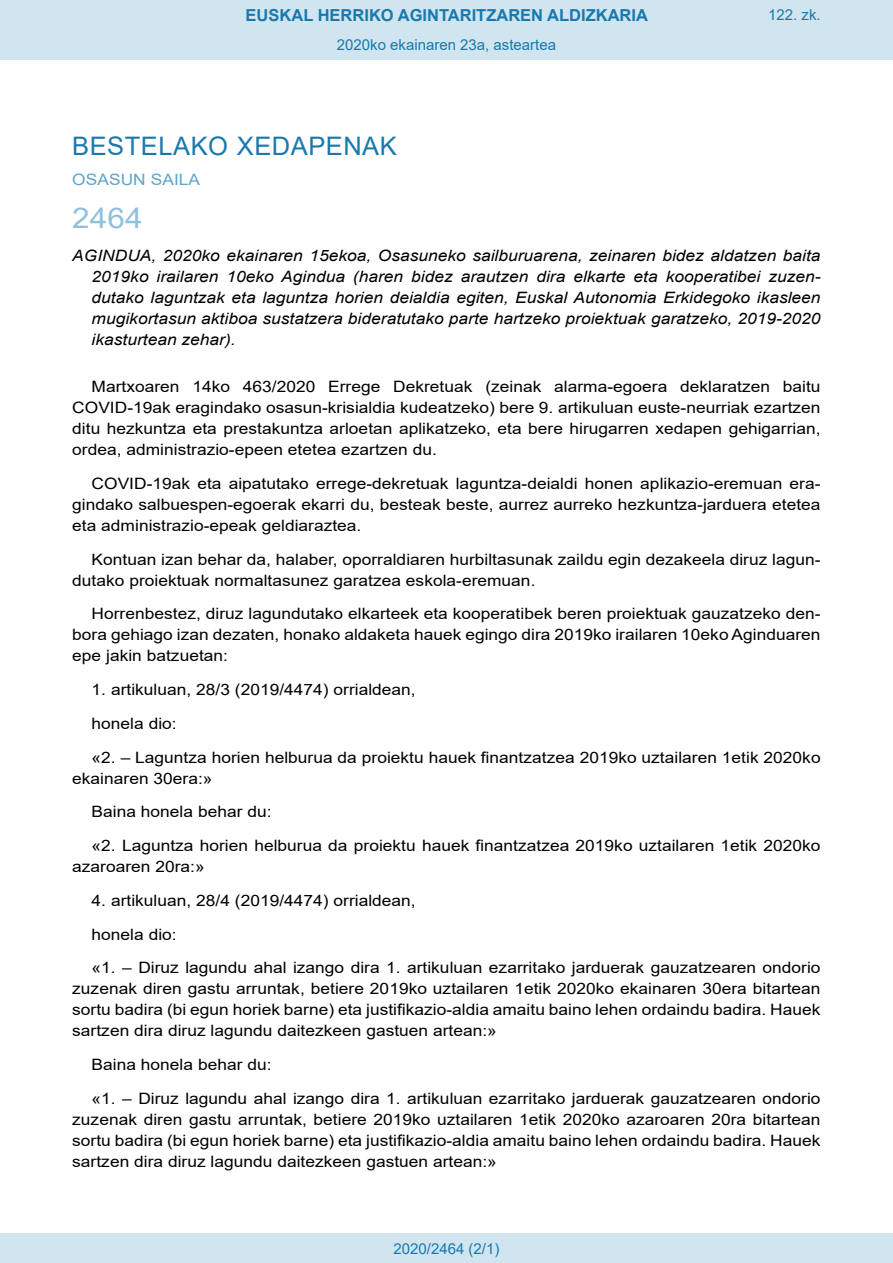
<style>
.page{position:relative;width:893px;height:1263px;background:#fff}
.page>*{position:absolute;margin:0;border:0;box-sizing:border-box;transform-origin:0 0}
.BOPVOrden{font:28.5px "Arial";color:#90c0db;scale:1.11 1}
.BOPVSeccion{font:25.5px "Arial";letter-spacing:.02em;color:#1879ad}
.t1{font:700 16.5px "Arial";color:#1879ad}
.BOPVDetalle{font:15.6px/21px "Arial";color:#000;text-align:justify;scale:1.11 1}
.BOPVTitulo{font:italic 15.6px/21px "Arial";color:#000;text-align:justify;scale:1.11 1}
.BOPVOrganismo{font:15.6px "Arial";letter-spacing:.005em;color:#5ea4ca;scale:1.11 1}
.Paginacion_Centro{font:15px "Arial";color:#1879ad}
</style>
<div class="page">
<div style="left:0;top:0;width:893px;height:60px;background:#d0e5f0"></div>
<div style="left:0;top:1233px;width:893px;height:30px;background:#d0e5f0"></div>
<p class="t1" style="left:246px;top:3px;width:404px">EUSKAL HERRIKO AGINTARITZAREN ALDIZKARIA</p>
<p class="Paginacion_Centro" style="left:337px;top:35px;width:221px">2020ko ekainaren 23a, asteartea</p>
<p class="Paginacion_Centro" style="left:768px;top:5px;width:54px">122. zk.</p>
<p class="BOPVSeccion" style="left:72px;top:128px;width:326px">BESTELAKO XEDAPENAK</p>
<p class="BOPVOrganismo" style="left:72px;top:169px;width:117px">OSASUN SAILA</p>
<p class="BOPVOrden" style="left:72px;top:198px;width:65px">2464</p>
<p class="BOPVTitulo" style="left:92px;top:246px;width:658px;text-indent:-19px">AGINDUA, 2020ko ekainaren 15ekoa, Osasuneko sailburuarena, zeinaren bidez aldatzen baita 2019ko irailaren 10eko Agindua (haren bidez arautzen dira elkarte eta kooperatibei zuzen&shy;dutako laguntzak eta laguntza horien deialdia egiten, Euskal Autonomia Erkidegoko ikasleen mugikortasun aktiboa sustatzera bideratutako parte hartzeko proiektuak garatzeko, 2019-2020 ikasturtean zehar).</p>
<p class="BOPVDetalle" style="left:72px;top:376px;width:676px;text-indent:19px">Martxoaren 14ko 463/2020 Errege Dekretuak (zeinak alarma-egoera deklaratzen baitu COVID-19ak eragindako osasun-krisialdia kudeatzeko) bere 9. artikuluan euste-neurriak ezartzen ditu hezkuntza eta prestakuntza arloetan aplikatzeko, eta bere hirugarren xedapen gehigarrian, ordea, administrazio-epeen etetea ezartzen du.</p>
<p class="BOPVDetalle" style="left:72px;top:473px;width:676px;text-indent:19px">COVID-19ak eta aipatutako errege-dekretuak laguntza-deialdi honen aplikazio-eremuan era&shy;gindako salbuespen-egoerak ekarri du, besteak beste, aurrez aurreko hezkuntza-jarduera etetea eta administrazio-epeak geldiaraztea.</p>
<p class="BOPVDetalle" style="left:72px;top:548px;width:676px;text-indent:19px">Kontuan izan behar da, halaber, oporraldiaren hurbiltasunak zaildu egin dezakeela diruz lagun&shy;dutako proiektuak normaltasunez garatzea eskola-eremuan.</p>
<p class="BOPVDetalle" style="left:72px;top:603px;width:676px;text-indent:19px">Horrenbestez, diruz lagundutako elkarteek eta kooperatibek beren proiektuak gauzatzeko den&shy;bora gehiago izan dezaten, honako aldaketa hauek egingo dira 2019ko irailaren 10eko Aginduaren epe jakin batzuetan:</p>
<p class="BOPVDetalle" style="left:92px;top:679px;width:293px">1. artikuluan, 28/3 (2019/4474) orrialdean,</p>
<p class="BOPVDetalle" style="left:92px;top:713px;width:78px">honela dio:</p>
<p class="BOPVDetalle" style="left:72px;top:746px;width:676px;text-indent:19px">«2. – Laguntza horien helburua da proiektu hauek finantzatzea 2019ko uztailaren 1etik 2020ko ekainaren 30era:»</p>
<p class="BOPVDetalle" style="left:92px;top:801px;width:164px">Baina honela behar du:</p>
<p class="BOPVDetalle" style="left:72px;top:835px;width:676px;text-indent:19px">«2. Laguntza horien helburua da proiektu hauek finantzatzea 2019ko uztailaren 1etik 2020ko azaroaren 20ra:»</p>
<p class="BOPVDetalle" style="left:92px;top:890px;width:293px">4. artikuluan, 28/4 (2019/4474) orrialdean,</p>
<p class="BOPVDetalle" style="left:92px;top:923px;width:78px">honela dio:</p>
<p class="BOPVDetalle" style="left:72px;top:957px;width:676px;text-indent:19px">«1. – Diruz lagundu ahal izango dira 1. artikuluan ezarritako jarduerak gauzatzearen ondorio zuzenak diren gastu arruntak, betiere 2019ko uztailaren 1etik 2020ko ekainaren 30era bitartean sortu badira (bi egun horiek barne) eta justifikazio-aldia amaitu baino lehen ordaindu badira. Hauek sartzen dira diruz lagundu daitezkeen gastuen artean:»</p>
<p class="BOPVDetalle" style="left:92px;top:1054px;width:164px">Baina honela behar du:</p>
<p class="BOPVDetalle" style="left:72px;top:1088px;width:676px;text-indent:19px">«1. – Diruz lagundu ahal izango dira 1. artikuluan ezarritako jarduerak gauzatzearen ondorio zuzenak diren gastu arruntak, betiere 2019ko uztailaren 1etik 2020ko azaroaren 20ra bitartean sortu badira (bi egun horiek barne) eta justifikazio-aldia amaitu baino lehen ordaindu badira. Hauek sartzen dira diruz lagundu daitezkeen gastuen artean:»</p>
<p class="Paginacion_Centro" style="left:393px;top:1238px;width:107px">2020/2464 (2/1)</p>
</div>
